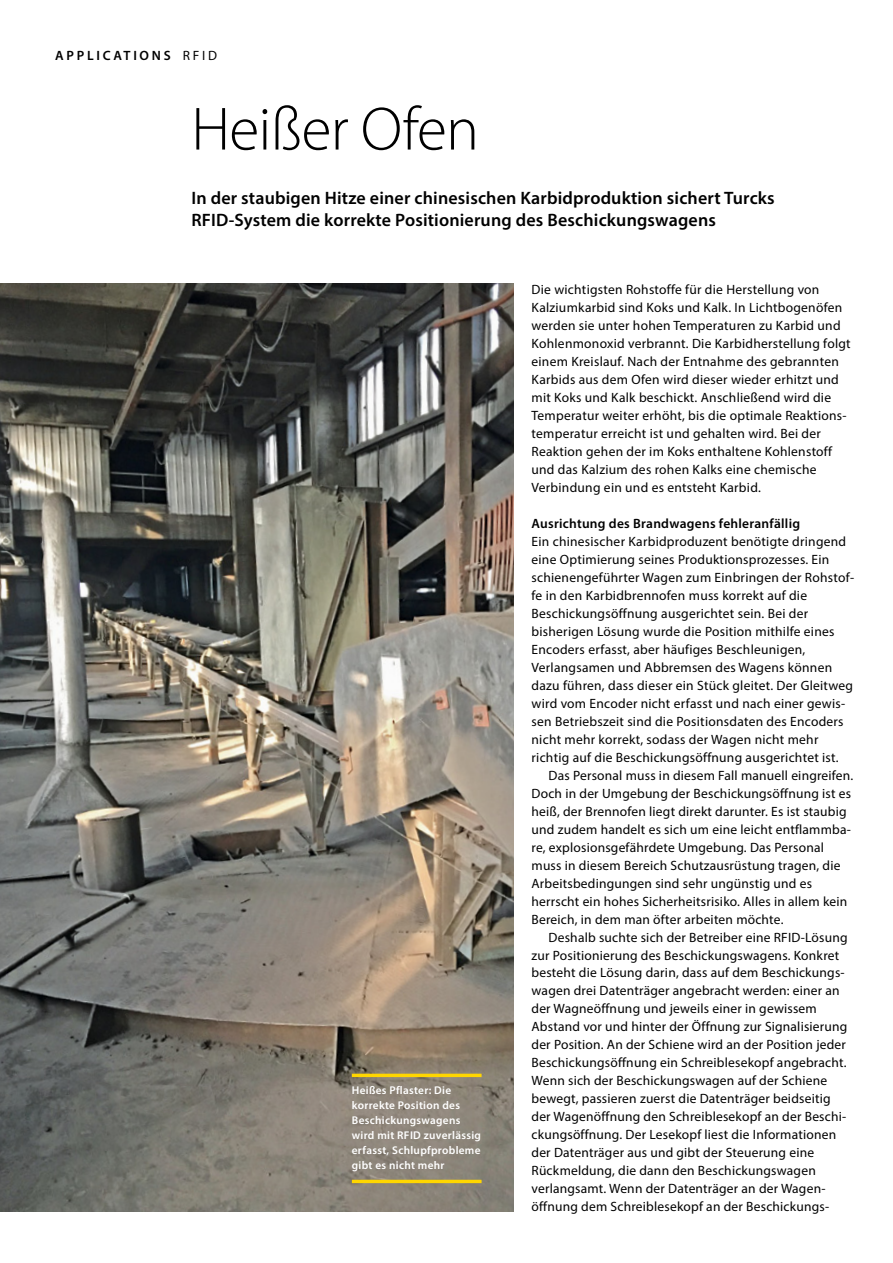
<style>
.page{position:relative;width:893px;height:1263px;background:#fff}
.page>*{position:absolute;margin:0;border:0;box-sizing:border-box;transform-origin:0 0}
.t1{font:300 61.5px "Myriad Pro";letter-spacing:-.01em;color:#000}
.t2{font:600 18px/22.5px "Myriad Pro";letter-spacing:.01em;color:#000}
.t3{font:13.5px/18px "Myriad Pro";letter-spacing:.015em;color:#000}
.t4{font:600 13.5px "Myriad Pro";letter-spacing:.02em;color:#000}
.t5{font:600 13.5px "Myriad Pro";letter-spacing:.2em;color:#000}
.t6{font:600 11.25px/15px "Myriad Pro";letter-spacing:.025em;color:#fff}
.s1{font-weight:400}
</style>
<div class="page">
<img style="left:0;top:284px;width:513px;height:928px">
<hr style="left:352px;top:1074px;width:130px;height:3px;background:#ffd600">
<hr style="left:352px;top:1180px;width:130px;height:3px;background:#ffd600">
<p class="t5" style="left:55px;top:46px;width:163px">APPLICATIONS <span class="s1">RFID</span></p>
<h1 class="t1" style="left:191px;top:92px;width:289px">Heißer Ofen</h1>
<h2 class="t2" style="left:191px;top:186px;width:585px">In der staubigen Hitze einer chinesischen Karbidproduktion sichert Turcks<br>RFID-System die korrekte Positionierung des Beschickungswagens</h2>
<p class="t6" style="left:352px;top:1082px;width:131px">Heißes Pflaster: Die korrekte Position des<br>Beschickungswagens wird mit RFID zuverlässig erfasst, Schlupfprobleme gibt es nicht mehr</p>
<p class="t3" style="left:531px;top:280px;width:321px">Die wichtigsten Rohstoffe für die Herstellung von Kalziumkarbid sind Koks und Kalk. In Lichtbogenöfen werden sie unter hohen Temperaturen zu Karbid und Kohlenmonoxid verbrannt. Die Karbidherstellung folgt einem Kreislauf. Nach der Entnahme des gebrannten Karbids aus dem Ofen wird dieser wieder erhitzt und mit Koks und Kalk beschickt. Anschließend wird die Temperatur weiter erhöht, bis die optimale Reaktions&shy;temperatur erreicht ist und gehalten wird. Bei der Reaktion gehen der im Koks enthaltene Kohlenstoff und das Kalzium des rohen Kalks eine chemische Verbindung ein und es entsteht Karbid.</p>
<p class="t4" style="left:531px;top:514px;width:270px">Ausrichtung des Brandwagens fehleranfällig</p>
<p class="t3" style="left:531px;top:532px;width:324px">Ein chinesischer Karbidproduzent benötigte dringend eine Optimierung seines Produktionsprozesses. Ein schienengeführter Wagen zum Einbringen der Rohstof&shy;fe in den Karbidbrennofen muss korrekt auf die Beschickungsöffnung ausgerichtet sein. Bei der bisherigen Lösung wurde die Position mithilfe eines Encoders erfasst, aber häufiges Beschleunigen, Verlangsamen und Abbremsen des Wagens können dazu führen, dass dieser ein Stück gleitet. Der Gleitweg wird vom Encoder nicht erfasst und nach einer gewis&shy;sen Betriebszeit sind die Positionsdaten des Encoders nicht mehr korrekt, sodass der Wagen nicht mehr richtig auf die Beschickungsöffnung ausgerichtet ist.</p>
<p class="t3" style="left:531px;top:766px;width:323px;text-indent:17px">Das Personal muss in diesem Fall manuell eingreifen.<br>Doch in der Umgebung der Beschickungsöffnung ist es heiß, der Brennofen liegt direkt darunter. Es ist staubig und zudem handelt es sich um eine leicht entflammba&shy;re, explosionsgefährdete Umgebung. Das Personal muss in diesem Bereich Schutzausrüstung tragen, die Arbeitsbedingungen sind sehr ungünstig und es herrscht ein hohes Sicherheitsrisiko. Alles in allem kein Bereich, in dem man öfter arbeiten möchte.</p>
<p class="t3" style="left:531px;top:928px;width:318px;text-indent:17px">Deshalb suchte sich der Betreiber eine RFID-Lösung zur Positionierung des Beschickungswagens. Konkret besteht die Lösung darin, dass auf dem Beschickungs&shy;wagen drei Datenträger angebracht werden: einer an der Wagneöffnung und jeweils einer in gewissem Abstand vor und hinter der Öffnung zur Signalisierung der Position. An der Schiene wird an der Position jeder Beschickungsöffnung ein Schreiblesekopf angebracht.<br>Wenn sich der Beschickungswagen auf der Schiene bewegt, passieren zuerst die Datenträger beidseitig der Wagenöffnung den Schreiblesekopf an der Beschi&shy;ckungsöffnung. Der Lesekopf liest die Informationen der Datenträger aus und gibt der Steuerung eine Rückmeldung, die dann den Beschickungswagen verlangsamt. Wenn der Datenträger an der Wagen&shy;öffnung dem Schreiblesekopf an der Beschickungs-</p>
</div>
